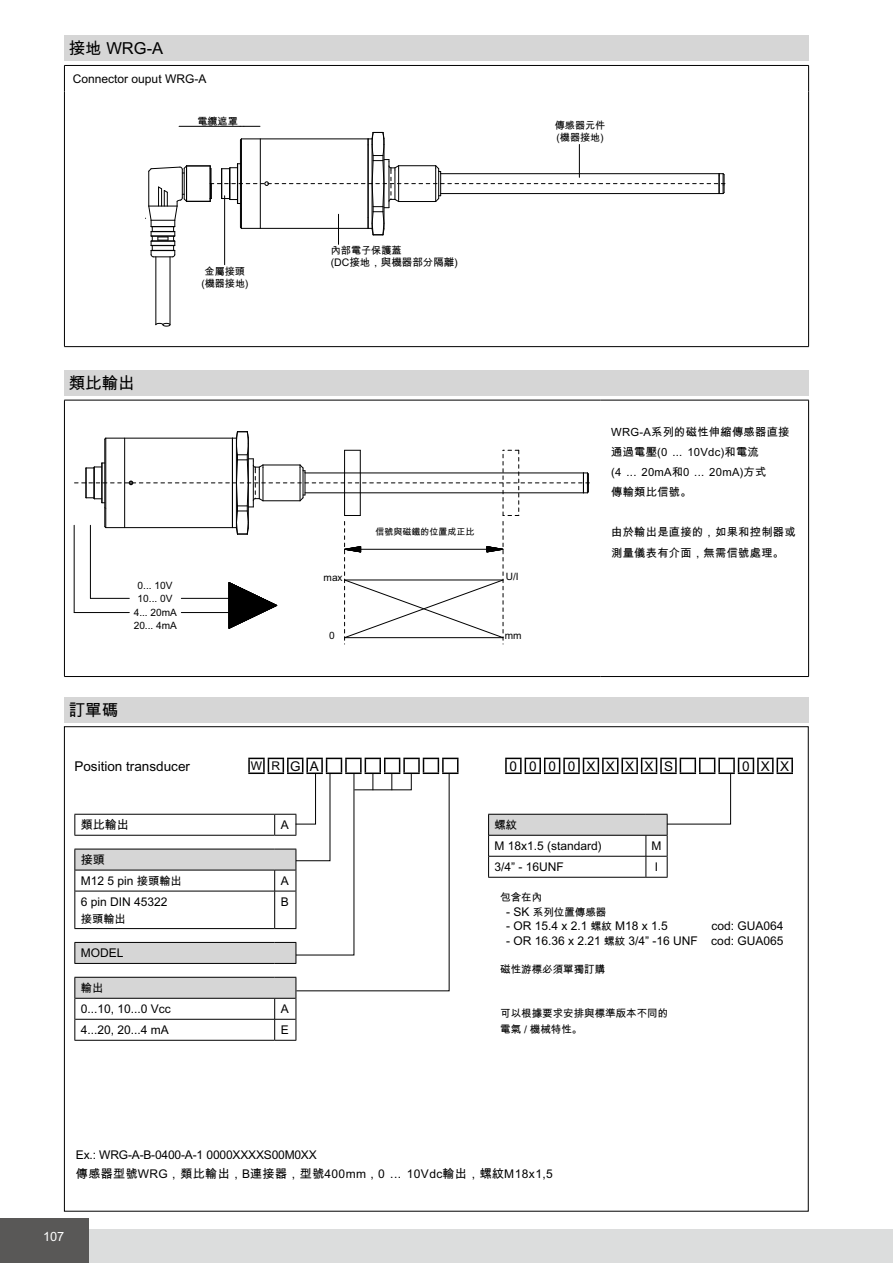
<style>
.page{position:relative;width:893px;height:1263px;background:#fff}
.page>*{position:absolute;margin:0;border:0;box-sizing:border-box;transform-origin:0 0}
.t1{font:16.5px "Arial Unicode MS";color:#000}
.t2{font:13.5px "Arial Unicode MS";color:#000}
.t3{font:13.5px "Arial Unicode MS";letter-spacing:.795em;color:#000}
.t4{font:12.75px "Arial Unicode MS";color:#fff}
.t5{font:12px/21px "Arial Unicode MS";color:#000}
.t6{font:12px/18.6px "Arial Unicode MS";letter-spacing:.035em;color:#000}
.t7{font:11.25px/20.1px "Arial Unicode MS";letter-spacing:.025em;color:#000}
.t8{font:10.5px/16px "Arial Unicode MS";color:#000}
.t9{font:10.05px/13.5px "Arial Unicode MS";color:#000;text-align:center}
.t10{font:9px "Arial Unicode MS";color:#000}
.s1{font-size:12px}
.s2{font-size:11.25px}
</style>
<div class="page">
<div style="left:64px;top:36px;width:744px;height:25px;background:#d6d6d6"></div>
<div style="left:64px;top:370px;width:744px;height:26px;background:#d6d6d6"></div>
<div style="left:64px;top:697px;width:744px;height:25px;background:#d6d6d6"></div>
<hr style="left:64px;top:400px;width:536px;height:1px;background:#000">
<hr style="left:64px;top:400px;width:1px;height:276px;background:#000">
<hr style="left:600px;top:400px;width:209px;height:1px;background:#000">
<hr style="left:808px;top:400px;width:1px;height:276px;background:#000">
<hr style="left:64px;top:676px;width:536px;height:1px;background:#000">
<hr style="left:600px;top:676px;width:209px;height:1px;background:#000">
<hr style="left:74px;top:525px;width:1px;height:87px;background:#000">
<hr style="left:74px;top:612px;width:55px;height:1px;background:#000">
<svg style="left:75px;top:431px;width:515px;height:213px"></svg>
<hr style="left:64px;top:65px;width:745px;height:1px;background:#000">
<svg style="left:64px;top:66px;width:1px;height:25px"></svg>
<svg style="left:808px;top:66px;width:1px;height:25px"></svg>
<hr style="left:64px;top:91px;width:1px;height:255px;background:#000">
<hr style="left:808px;top:91px;width:1px;height:255px;background:#000">
<hr style="left:64px;top:346px;width:745px;height:1px;background:#000">
<hr style="left:156px;top:257px;width:1px;height:68px;background:#000">
<hr style="left:170px;top:257px;width:1px;height:68px;background:#000">
<svg style="left:155px;top:323px;width:16px;height:4px"></svg>
<hr style="left:224px;top:196px;width:1px;height:69px;background:#000">
<svg style="left:145px;top:126px;width:581px;height:132px"></svg>
<div style="left:489px;top:814px;width:178px;height:21px;background:#d6d6d6"></div>
<hr style="left:489px;top:835px;width:157px;height:1px;background:#000">
<hr style="left:489px;top:856px;width:157px;height:1px;background:#000">
<hr style="left:488px;top:814px;width:158px;height:1px;background:#000">
<svg style="left:488px;top:815px;width:1px;height:62px"></svg>
<hr style="left:488px;top:877px;width:158px;height:1px;background:#000">
<svg style="left:505px;top:758px;width:288px;height:120px"></svg>
<svg style="left:74px;top:758px;width:384px;height:283px"></svg>
<div style="left:0;top:1229px;width:893px;height:34px;background:#dcdddd"></div>
<div style="left:0;top:1219px;width:89px;height:44px;background:#595857"></div>
<h1 class="t1" style="left:69px;top:42px;width:96px">接地 WRG-A</h1>
<p class="t5" style="left:73px;top:69px;width:135px">Connector ouput WRG-A</p>
<p class="t9" style="left:197px;top:115px;width:42px">電纜遮罩</p>
<h1 class="t1" style="left:69px;top:377px;width:67px">類比輸出</h1>
<p class="t9" style="left:201px;top:266px;width:49px;line-height:12.1px">金屬接頭<br>(機器接地)</p>
<p class="t9" style="left:134px;top:579px;width:45px">0... 10V<br>10... 0V<br>4... 20mA<br>20... 4mA</p>
<h1 class="t1" style="left:69px;top:704px;width:51px">訂單碼</h1>
<p class="t9" style="left:331px;top:245px;width:72px">內部電子保護蓋</p>
<p class="t8" style="left:331px;top:256px;width:129px">(DC接地，與機器部分隔離)</p>
<p class="t9" style="left:555px;top:120px;width:52px;line-height:12.1px;text-align:left">傳感器元件(機器接地)</p>
<p class="t9" style="left:324px;top:571px;width:21px">max</p>
<p class="t10" style="left:375px;top:528px;width:100px">信號與磁鐵的位置成正比</p>
<p class="t9" style="left:506px;top:570px;width:14px">U/I</p>
<p class="t9" style="left:329px;top:629px;width:7px">0</p>
<p class="t9" style="left:505px;top:629px;width:18px">mm</p>
<p class="t7" style="left:611px;top:423px;width:180px">WRG-A系列的磁性伸縮傳感器直接通過電壓(0 ... 10Vdc)和電流<br>(4 ... 20mA和0 ... 20mA)方式<br>傳輸類比信號。</p>
<p class="t7" style="left:611px;top:523px;width:186px">由於輸出是直接的，如果和控制器或測量儀表有介面，無需信號處理。</p>
<p class="t2" style="left:74px;top:761px;width:117px">Position transducer</p>
<p class="t2" style="left:272px;top:761px;width:49px"><span class="s1">R</span>GA</p>
<p class="t3" style="left:510px;top:761px;width:165px">0000XXXXS</p>
<p class="t2" style="left:742px;top:761px;width:49px">0XX</p>
<p class="t5" style="left:251px;top:756px;width:13px">W</p>
<p class="t5" style="left:81px;top:816px;width:49px">類比輸出</p>
<p class="t5" style="left:281px;top:816px;width:10px">A</p>
<p class="t5" style="left:81px;top:850px;width:103px">接頭<br>M12 5 pin <span class="s2">接頭輸出</span></p>
<p class="t5" style="left:281px;top:871px;width:10px">A</p>
<p class="t5" style="left:81px;top:892px;width:88px">6 pin DIN 45322</p>
<p class="t7" style="left:81px;top:910px;width:46px">接頭輸出</p>
<p class="t5" style="left:281px;top:892px;width:10px">B</p>
<p class="t5" style="left:81px;top:944px;width:44px">MODEL</p>
<p class="t7" style="left:81px;top:979px;width:24px">輸出</p>
<p class="t5" style="left:81px;top:1000px;width:92px">0...10, 10...0 Vcc</p>
<p class="t5" style="left:281px;top:1000px;width:10px">A</p>
<p class="t5" style="left:81px;top:1021px;width:90px">4...20, 20...4 mA</p>
<p class="t5" style="left:281px;top:1021px;width:10px">E</p>
<p class="t7" style="left:495px;top:816px;width:24px">螺紋</p>
<p class="t5" style="left:495px;top:837px;width:109px">M 18x1.5 (standard)</p>
<p class="t5" style="left:651px;top:837px;width:11px">M</p>
<p class="t5" style="left:495px;top:858px;width:71px">3/4” - 16UNF</p>
<p class="t5" style="left:655px;top:857px;width:5px">I</p>
<p class="t8" style="left:500px;top:891px;width:43px">包含在內</p>
<p class="t8" style="left:506px;top:905px;width:102px"><span class="s1">- SK</span> 系列位置傳感器</p>
<p class="t5" style="left:506px;top:917px;width:83px">- OR 15.4 x 2.1</p>
<p class="t5" style="left:615px;top:917px;width:54px">M18 x 1.5</p>
<p class="t5" style="left:711px;top:917px;width:74px">cod: GUA064</p>
<p class="t8" style="left:591px;top:919px;width:22px">螺紋</p>
<p class="t5" style="left:506px;top:931px;width:96px">- OR 16.36 x 2.21</p>
<p class="t5" style="left:629px;top:931px;width:156px">3/4” -16 UNF cod: GUA065</p>
<p class="t8" style="left:604px;top:934px;width:22px">螺紋</p>
<p class="t8" style="left:500px;top:963px;width:106px">磁性游標必須單獨訂購</p>
<p class="t8" style="left:500px;top:1006px;width:169px">可以根據要求安排與標準版本不同的電氣 / 機械特性。</p>
<p class="t6" style="left:76px;top:1147px;width:478px">Ex.: WRG-A-B-0400-A-1 0000XXXXS00M0XX<br>傳感器型號WRG，類比輸出，B連接器，型號400mm，0 ... 10Vdc輸出，螺紋M18x1,5</p>
<p class="t4" style="left:43px;top:1231px;width:23px">107</p>
</div>
